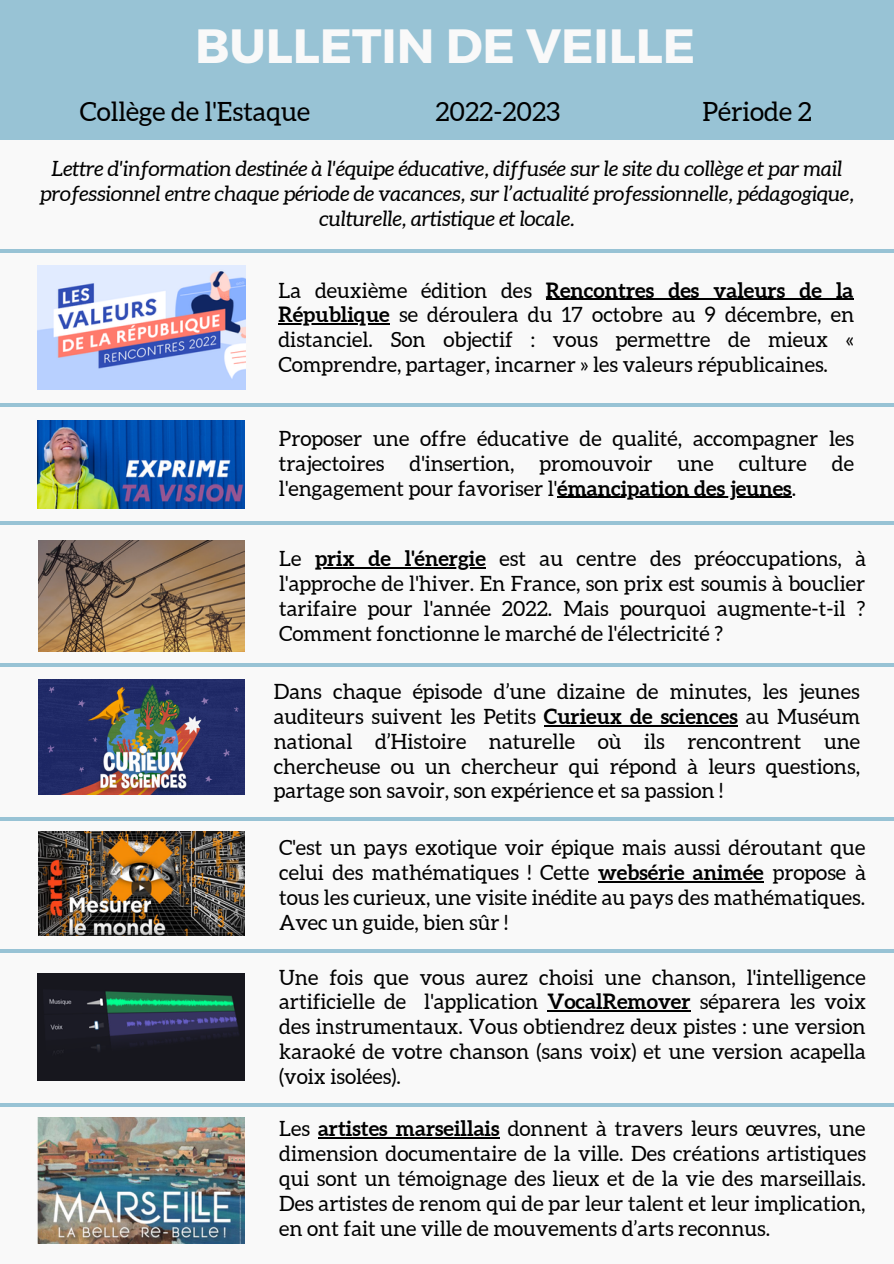
<style>
.page{position:relative;width:894px;height:1264px;background:#fff}
.page>*{position:absolute;margin:0;border:0;box-sizing:border-box;transform-origin:0 0}
.t1{font:700 48px "Montserrat";color:#f9f9f9}
.t2{font:26.55px "Aleo";color:#000}
.t3{font:21px/24.8px "Aleo";color:#000;text-align:justify}
.t4{font:italic 21px/24.8px "Aleo";color:#000;text-align:center}
.s1{font-weight:700}
</style>
<div class="page">
<div style="left:0;top:0;width:893px;height:1263px;background:#f9f9f9"></div>
<hr style="left:0;top:250px;width:893px;height:3px;background:#98c3d5">
<hr style="left:0;top:949px;width:893px;height:3px;background:#98c3d5">
<hr style="left:0;top:403px;width:893px;height:4px;background:#98c3d5">
<hr style="left:0;top:521px;width:893px;height:4px;background:#98c3d5">
<hr style="left:0;top:663px;width:893px;height:3px;background:#98c3d5">
<hr style="left:0;top:817px;width:893px;height:4px;background:#98c3d5">
<hr style="left:0;top:1103px;width:893px;height:3px;background:#98c3d5">
<img style="left:37px;top:266px;width:209px;height:124px">
<img style="left:37px;top:420px;width:208px;height:88px">
<img style="left:38px;top:540px;width:206px;height:111px">
<img style="left:38px;top:680px;width:206px;height:114px">
<img style="left:38px;top:831px;width:206px;height:104px">
<img style="left:37px;top:973px;width:208px;height:107px">
<img style="left:37px;top:1117px;width:208px;height:126px">
<hr style="left:545px;top:299px;width:308px;height:1px;background:#000">
<hr style="left:278px;top:323px;width:111px;height:2px;background:#000">
<hr style="left:557px;top:496px;width:234px;height:2px;background:#000">
<hr style="left:544px;top:725px;width:193px;height:1px;background:#000">
<hr style="left:315px;top:567px;width:171px;height:1px;background:#000">
<hr style="left:318px;top:1137px;width:181px;height:1px;background:#000">
<hr style="left:547px;top:1010px;width:143px;height:1px;background:#000">
<hr style="left:598px;top:881px;width:165px;height:1px;background:#000">
<h1 class="t1" style="left:195px;top:15px;width:501px">BULLETIN DE VEILLE</h1>
<p class="t2" style="left:80px;top:97px;width:232px">Collège de l'Estaque</p>
<p class="t2" style="left:435px;top:97px;width:126px">2022-2023</p>
<p class="t2" style="left:702px;top:97px;width:111px">Période 2</p>
<p class="t4" style="left:40px;top:156px;width:815px">Lettre d'information destinée à l'équipe éducative, diffusée sur le site du collège et par mail professionnel entre chaque période de vacances, sur l’actualité professionnelle, pédagogique, culturelle, artistique et locale.</p>
<p class="t3" style="left:278px;top:278px;width:577px">La deuxième édition des <span class="s1">Rencontres des valeurs de la République</span> se déroulera du 17 octobre au 9 décembre, en distanciel. Son objectif : vous permettre de mieux « Comprendre, partager, incarner » les valeurs républicaines.</p>
<p class="t3" style="left:279px;top:426px;width:576px">Proposer une offre éducative de qualité, accompagner les trajectoires d'insertion, promouvoir une culture de l'engagement pour favoriser l'<span class="s1">émancipation des jeunes</span>.</p>
<p class="t3" style="left:279px;top:546px;width:588px">Le <span class="s1">prix de l'énergie</span> est au centre des préoccupations, à l'approche de l'hiver. En France, son prix est soumis à bouclier tarifaire pour l'année 2022. Mais pourquoi augmente-t-il ?<br>Comment fonctionne le marché de l'électricité ?</p>
<p class="t3" style="left:274px;top:679px;width:587px">Dans chaque épisode d’une dizaine de minutes, les jeunes auditeurs suivent les Petits <span class="s1">Curieux de sciences</span> au Muséum national d’Histoire naturelle où ils rencontrent une chercheuse ou un chercheur qui répond à leurs questions, partage son savoir, son expérience et sa passion !</p>
<p class="t3" style="left:279px;top:835px;width:588px">C'est un pays exotique voir épique mais aussi déroutant que celui des mathématiques ! Cette <span class="s1">websérie animée</span> propose à tous les curieux, une visite inédite au pays des mathématiques.<br>Avec un guide, bien sûr !</p>
<p class="t3" style="left:279px;top:964px;width:588px">Une fois que vous aurez choisi une chanson, l'intelligence artificielle de l'application <span class="s1">VocalRemover</span> séparera les voix des instrumentaux. Vous obtiendrez deux pistes : une version karaoké de votre chanson (sans voix) et une version acapella (voix isolées).</p>
<p class="t3" style="left:279px;top:1116px;width:588px">Les <span class="s1">artistes marseillais</span> donnent à travers leurs œuvres, une dimension documentaire de la ville. Des créations artistiques qui sont un témoignage des lieux et de la vie des marseillais.<br>Des artistes de renom qui de par leur talent et leur implication, en ont fait une ville de mouvements d’arts reconnus.</p>
</div>
